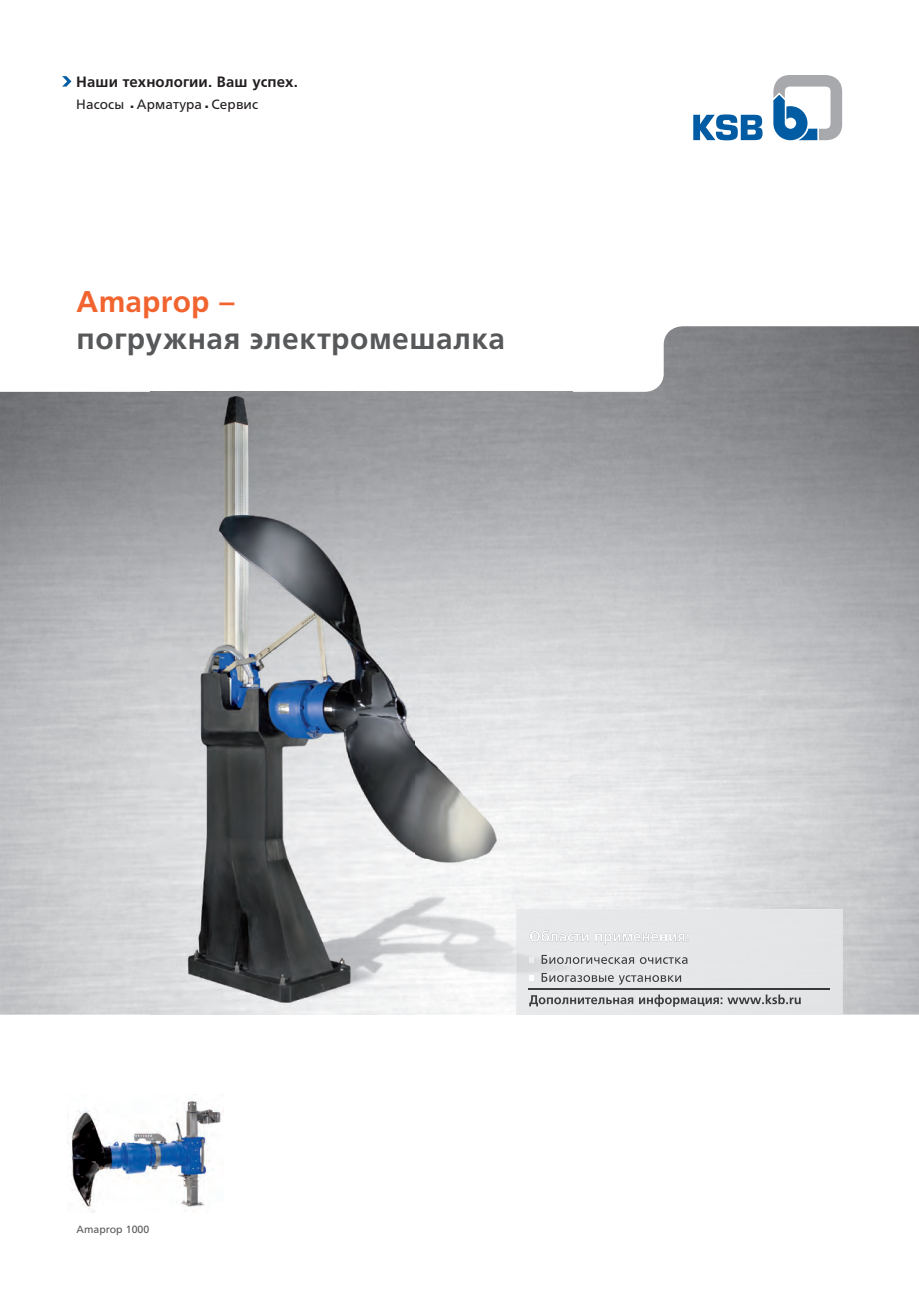
<style>
.page{position:relative;width:919px;height:1289px;background:#fff}
.page>*{position:absolute;margin:0;border:0;box-sizing:border-box;transform-origin:0 0}
.t1{font:700 30px "Frutiger LTCYR";letter-spacing:.02em;color:#57585a}
.t2{font:700 30px "Frutiger LTCYR";letter-spacing:.005em;color:#f2642f}
.t3{font:700 15px "Frutiger LTCYR";letter-spacing:.005em;color:#231f20}
.t4{font:13.5px "Frutiger LTCYR";letter-spacing:.01em;color:#231f20}
.t5{font:10.5px "Frutiger LTCYR";color:#57585a}
</style>
<div class="page">
<img style="left:0;top:326px;width:918px;height:688px">
<svg style="left:773px;top:75px;width:69px;height:65px"></svg>
<svg style="left:693px;top:114px;width:69px;height:26px"></svg>
<hr style="left:516px;top:1014px;width:326px;height:1px;background:#e9eaeb">
<div style="left:572px;top:909px;width:270px;height:105px;background:#e5e6e8"></div>
<img style="left:572px;top:988px;width:257px;height:1px">
<img style="left:572px;top:930px;width:117px;height:14px">
<img style="left:572px;top:954px;width:116px;height:10px">
<img style="left:572px;top:972px;width:114px;height:12px">
<img style="left:572px;top:994px;width:228px;height:12px">
<img style="left:71px;top:1094px;width:150px;height:118px">
<img style="left:151px;top:391px;width:421px;height:1px">
<img style="left:151px;top:392px;width:263px;height:622px">
<img style="left:414px;top:392px;width:158px;height:466px">
<img style="left:414px;top:858px;width:105px;height:156px">
<div style="left:519px;top:858px;width:53px;height:51px;background:#f1f2f3"></div>
<img style="left:516px;top:909px;width:56px;height:105px">
<img style="left:529px;top:930px;width:43px;height:14px">
<svg style="left:529px;top:957px;width:4px;height:5px"></svg>
<img style="left:541px;top:954px;width:31px;height:10px">
<svg style="left:529px;top:975px;width:4px;height:5px"></svg>
<img style="left:541px;top:972px;width:31px;height:12px">
<img style="left:529px;top:994px;width:43px;height:12px">
<svg style="left:62px;top:76px;width:9px;height:11px"></svg>
<p class="t3" style="left:76px;top:73px;width:223px">Наши технологии. Ваш успех.</p>
<p class="t4" style="left:76px;top:97px;width:49px">Насосы</p>
<p class="t4" style="left:131px;top:97px;width:129px">■ Арматура ■ Сервис</p>
<h1 class="t2" style="left:77px;top:285px;width:159px">Amaprop –</h1>
<h1 class="t1" style="left:77px;top:322px;width:430px">погружная электромешалка</h1>
<p class="t5" style="left:77px;top:1223px;width:74px">Amaprop 1000</p>
</div>
